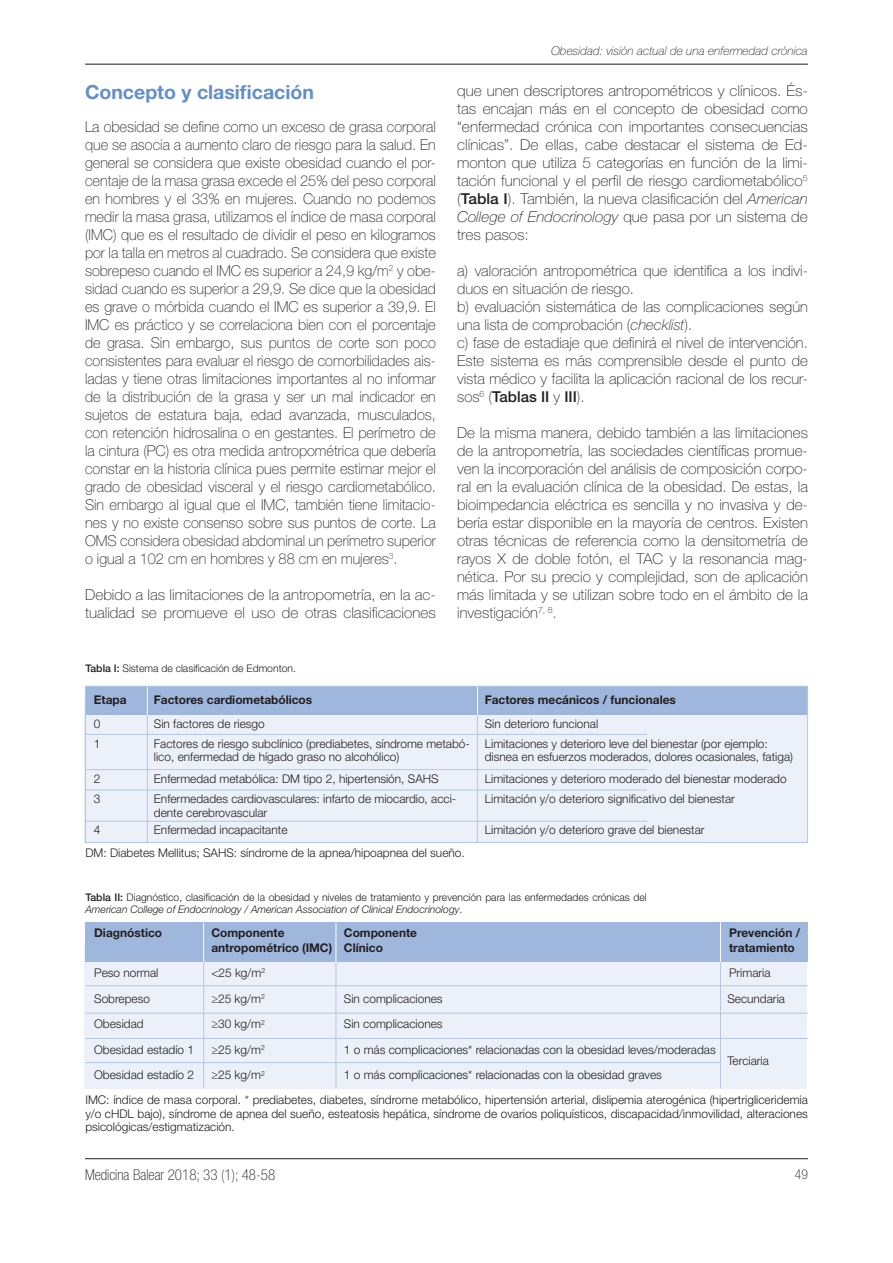
<style>
.page{position:relative;width:893px;height:1263px;background:#fff}
.page>*{position:absolute;margin:0;border:0;box-sizing:border-box;transform-origin:0 0}
.t1{font:700 19.5px "Helvetica Neue LT Std";color:#638ec9}
.t2{font:100 15px/18px "Helvetica Neue LT Std";color:#231f20;text-align:justify}
.t3{font:100 condensed 15px "Helvetica Neue LT Std";color:#231f20}
.t4{font:100 condensed 13.5px "Helvetica Neue LT Std";color:#231f20}
.t5{font:300 12px/13.5px "Helvetica Neue LT Std";color:#231f20}
.t6{font:700 12px "Helvetica Neue LT Std";color:#231f20}
.t7{font:italic 100 12px "Helvetica Neue LT Std";color:#231f20}
.t8{font:300 10.5px/12px "Helvetica Neue LT Std";color:#231f20}
.s1{font-weight:500}
.s2{font-style:italic}
</style>
<div class="page">
<hr style="left:85px;top:1158px;width:723px;height:1px;background:#231f20">
<hr style="left:85px;top:64px;width:723px;height:1px;background:#231f20">
<div style="left:85px;top:707px;width:722px;height:136px;background:#ecf1f9"></div>
<div style="left:85px;top:686px;width:723px;height:29px;background:#9fb6dd"></div>
<div style="left:85px;top:686px;width:723px;height:157px;border:1px solid #b5c5e5"></div>
<hr style="left:477px;top:714px;width:1px;height:129px;background:#b5c5e5">
<hr style="left:147px;top:714px;width:1px;height:129px;background:#b5c5e5">
<svg style="left:147px;top:687px;width:1px;height:28px"></svg>
<svg style="left:477px;top:687px;width:1px;height:28px"></svg>
<hr style="left:85px;top:734px;width:562px;height:1px;background:#b5c5e5">
<hr style="left:85px;top:769px;width:562px;height:1px;background:#b5c5e5">
<hr style="left:85px;top:790px;width:562px;height:1px;background:#b5c5e5">
<hr style="left:85px;top:821px;width:562px;height:1px;background:#b5c5e5">
<div style="left:85px;top:944px;width:722px;height:144px;background:#ecf1f9"></div>
<div style="left:85px;top:922px;width:723px;height:40px;background:#9fb6dd"></div>
<hr style="left:203px;top:962px;width:1px;height:126px;background:#b5c5e5">
<hr style="left:336px;top:962px;width:1px;height:126px;background:#b5c5e5">
<hr style="left:720px;top:962px;width:1px;height:126px;background:#b5c5e5">
<hr style="left:203px;top:922px;width:1px;height:40px;background:#fff">
<hr style="left:336px;top:922px;width:1px;height:40px;background:#fff">
<hr style="left:720px;top:922px;width:1px;height:40px;background:#fff">
<hr style="left:85px;top:985px;width:723px;height:1px;background:#b5c5e5">
<hr style="left:85px;top:1013px;width:723px;height:1px;background:#b5c5e5">
<hr style="left:85px;top:1038px;width:723px;height:1px;background:#b5c5e5">
<hr style="left:85px;top:1062px;width:635px;height:1px;background:#b5c5e5">
<p class="t1" style="left:85px;top:80px;width:230px">Concepto y clasificación</p>
<p class="t2" style="left:85px;top:118px;width:352px">La obesidad se define como un exceso de grasa corporal que se asocia a aumento claro de riesgo para la salud. En general se considera que existe obesidad cuando el por&shy;centaje de la masa grasa excede el 25% del peso corporal en hombres y el 33% en mujeres. Cuando no podemos medir la masa grasa, utilizamos el índice de masa corporal (IMC) que es el resultado de dividir el peso en kilogramos por la talla en metros al cuadrado. Se considera que existe sobrepeso cuando el IMC es superior a 24,9 kg/m<sup>2</sup> y obe&shy;sidad cuando es superior a 29,9. Se dice que la obesidad es grave o mórbida cuando el IMC es superior a 39,9. El IMC es práctico y se correlaciona bien con el porcentaje de grasa. Sin embargo, sus puntos de corte son poco consistentes para evaluar el riesgo de comorbilidades ais&shy;ladas y tiene otras limitaciones importantes al no informar de la distribución de la grasa y ser un mal indicador en sujetos de estatura baja, edad avanzada, musculados, con retención hidrosalina o en gestantes. El perímetro de la cintura (PC) es otra medida antropométrica que debería constar en la historia clínica pues permite estimar mejor el grado de obesidad visceral y el riesgo cardiometabólico.<br>Sin embargo al igual que el IMC, también tiene limitacio&shy;nes y no existe consenso sobre sus puntos de corte. La OMS considera obesidad abdominal un perímetro superior o igual a 102 cm en hombres y 88 cm en mujeres<sup>3</sup>.</p>
<p class="t2" style="left:85px;top:586px;width:352px">Debido a las limitaciones de la antropometría, en la ac&shy;tualidad se promueve el uso de otras clasificaciones</p>
<p class="t7" style="left:551px;top:44px;width:258px">Obesidad: visión actual de una enfermedad crónica</p>
<p class="t2" style="left:457px;top:81px;width:352px">que unen descriptores antropométricos y clínicos. És&shy;tas encajan más en el concepto de obesidad como “enfermedad crónica con importantes consecuencias clínicas”. De ellas, cabe destacar el sistema de Ed&shy;monton que utiliza 5 categorías en función de la limi&shy;tación funcional y el perfil de riesgo cardiometabólico<sup>5 </sup>(<span class="s1">Tabla I</span>). También, la nueva clasificación del <span class="s2">American College of Endocrinology</span> que pasa por un sistema de tres pasos:</p>
<p class="t2" style="left:457px;top:261px;width:352px">a) valoración antropométrica que identifica a los indivi&shy;duos en situación de riesgo.</p>
<p class="t2" style="left:457px;top:297px;width:352px">b) evaluación sistemática de las complicaciones según una lista de comprobación (<span class="s2">checklist</span>).</p>
<p class="t2" style="left:457px;top:333px;width:352px">c) fase de estadiaje que definirá el nivel de intervención.<br>Este sistema es más comprensible desde el punto de vista médico y facilita la aplicación racional de los recur&shy;sos<sup>6</sup> (<span class="s1">Tablas II</span> y <span class="s1">III</span>).</p>
<p class="t2" style="left:457px;top:423px;width:352px">De la misma manera, debido también a las limitaciones de la antropometría, las sociedades científicas promue&shy;ven la incorporación del análisis de composición corpo&shy;ral en la evaluación clínica de la obesidad. De estas, la bioimpedancia eléctrica es sencilla y no invasiva y de&shy;bería estar disponible en la mayoría de centros. Existen otras técnicas de referencia como la densitometría de rayos X de doble fotón, el TAC y la resonancia mag&shy;nética. Por su precio y complejidad, son de aplicación más limitada y se utilizan sobre todo en el ámbito de la investigación<sup>7,</sup> <sup>8</sup>.</p>
<p class="t8" style="left:85px;top:662px;width:212px"><span class="s1">Tabla I:</span> Sistema de clasificación de Edmonton.</p>
<p class="t6" style="left:94px;top:692px;width:34px">Etapa</p>
<p class="t5" style="left:94px;top:717px;width:8px">0</p>
<p class="t5" style="left:94px;top:736px;width:8px">1</p>
<p class="t5" style="left:94px;top:771px;width:8px">2</p>
<p class="t5" style="left:94px;top:792px;width:8px">3</p>
<p class="t5" style="left:94px;top:823px;width:8px">4</p>
<p class="t6" style="left:154px;top:692px;width:160px">Factores cardiometabólicos</p>
<p class="t6" style="left:485px;top:692px;width:193px">Factores mecánicos / funcionales</p>
<p class="t5" style="left:154px;top:717px;width:112px">Sin factores de riesgo</p>
<p class="t5" style="left:154px;top:736px;width:318px">Factores de riesgo subclínico (prediabetes, síndrome metabó&shy;lico, enfermedad de hígado graso no alcohólico)</p>
<p class="t5" style="left:154px;top:771px;width:286px">Enfermedad metabólica: DM tipo 2, hipertensión, SAHS</p>
<p class="t5" style="left:154px;top:792px;width:304px">Enfermedades cardiovasculares: infarto de miocardio, acci&shy;dente cerebrovascular</p>
<p class="t5" style="left:154px;top:823px;width:135px">Enfermedad incapacitante</p>
<p class="t5" style="left:485px;top:717px;width:115px">Sin deterioro funcional</p>
<p class="t5" style="left:485px;top:736px;width:310px">Limitaciones y deterioro leve del bienestar (por ejemplo: disnea en esfuerzos moderados, dolores ocasionales, fatiga)</p>
<p class="t5" style="left:485px;top:771px;width:303px">Limitaciones y deterioro moderado del bienestar moderado</p>
<p class="t5" style="left:485px;top:792px;width:252px">Limitación y/o deterioro significativo del bienestar</p>
<p class="t5" style="left:485px;top:823px;width:221px">Limitación y/o deterioro grave del bienestar</p>
<p class="t5" style="left:85px;top:846px;width:381px">DM: Diabetes Mellitus; SAHS: síndrome de la apnea/hipoapnea del sueño.</p>
<p class="t8" style="left:85px;top:891px;width:563px"><span class="s1">Tabla II:</span> Diagnóstico, clasificación de la obesidad y niveles de tratamiento y prevención para las enfermedades crónicas del<br><span class="s2">American College of Endocrinology / American Association of Clinical Endocrinology</span>.</p>
<p class="t6" style="left:94px;top:925px;width:69px">Diagnóstico</p>
<p class="t5" style="left:94px;top:965px;width:66px">Peso normal</p>
<p class="t5" style="left:94px;top:991px;width:57px">Sobrepeso</p>
<p class="t5" style="left:94px;top:1017px;width:51px">Obesidad</p>
<p class="t5" style="left:94px;top:1042px;width:101px">Obesidad estadío 1</p>
<p class="t5" style="left:94px;top:1068px;width:101px">Obesidad estadío 2</p>
<p class="t6" style="left:211px;top:925px;width:75px">Componente</p>
<p class="t6" style="left:211px;top:940px;width:122px">antropométrico (IMC)</p>
<p class="t6" style="left:344px;top:925px;width:75px">Componente</p>
<p class="t6" style="left:344px;top:940px;width:41px">Clínico</p>
<p class="t5" style="left:211px;top:965px;width:55px">&lt;25 kg/m<sup>2</sup></p>
<p class="t5" style="left:211px;top:991px;width:55px">≥25 kg/m<sup>2</sup></p>
<p class="t5" style="left:211px;top:1017px;width:55px">≥30 kg/m<sup>2</sup></p>
<p class="t5" style="left:211px;top:1042px;width:55px">≥25 kg/m<sup>2</sup></p>
<p class="t5" style="left:211px;top:1068px;width:55px">≥25 kg/m<sup>2</sup></p>
<p class="t5" style="left:344px;top:991px;width:100px">Sin complicaciones</p>
<p class="t5" style="left:344px;top:1017px;width:100px">Sin complicaciones</p>
<p class="t5" style="left:344px;top:1042px;width:373px">1 o más complicaciones* relacionadas con la obesidad leves/moderadas</p>
<p class="t5" style="left:344px;top:1068px;width:320px">1 o más complicaciones* relacionadas con la obesidad graves</p>
<p class="t6" style="left:729px;top:925px;width:73px">Prevención /</p>
<p class="t6" style="left:729px;top:940px;width:67px">tratamiento</p>
<p class="t5" style="left:729px;top:965px;width:43px">Primaria</p>
<p class="t5" style="left:727px;top:991px;width:59px">Secundaria</p>
<p class="t5" style="left:727px;top:1054px;width:43px">Terciaria</p>
<p class="t5" style="left:85px;top:1093px;width:724px;text-align:justify">IMC: índice de masa corporal. * prediabetes, diabetes, síndrome metabólico, hipertensión arterial, dislipemia aterogénica (hipertrigliceridemia y/o cHDL bajo), síndrome de apnea del sueño, esteatosis hepática, síndrome de ovarios poliquísticos, discapacidad/inmovilidad, alteraciones psicológicas/estigmatización.</p>
<p class="t3" style="left:85px;top:1166px;width:192px">Medicina Balear 2018; 33 (1); 48-58</p>
<p class="t4" style="left:795px;top:1167px;width:14px">49</p>
</div>
